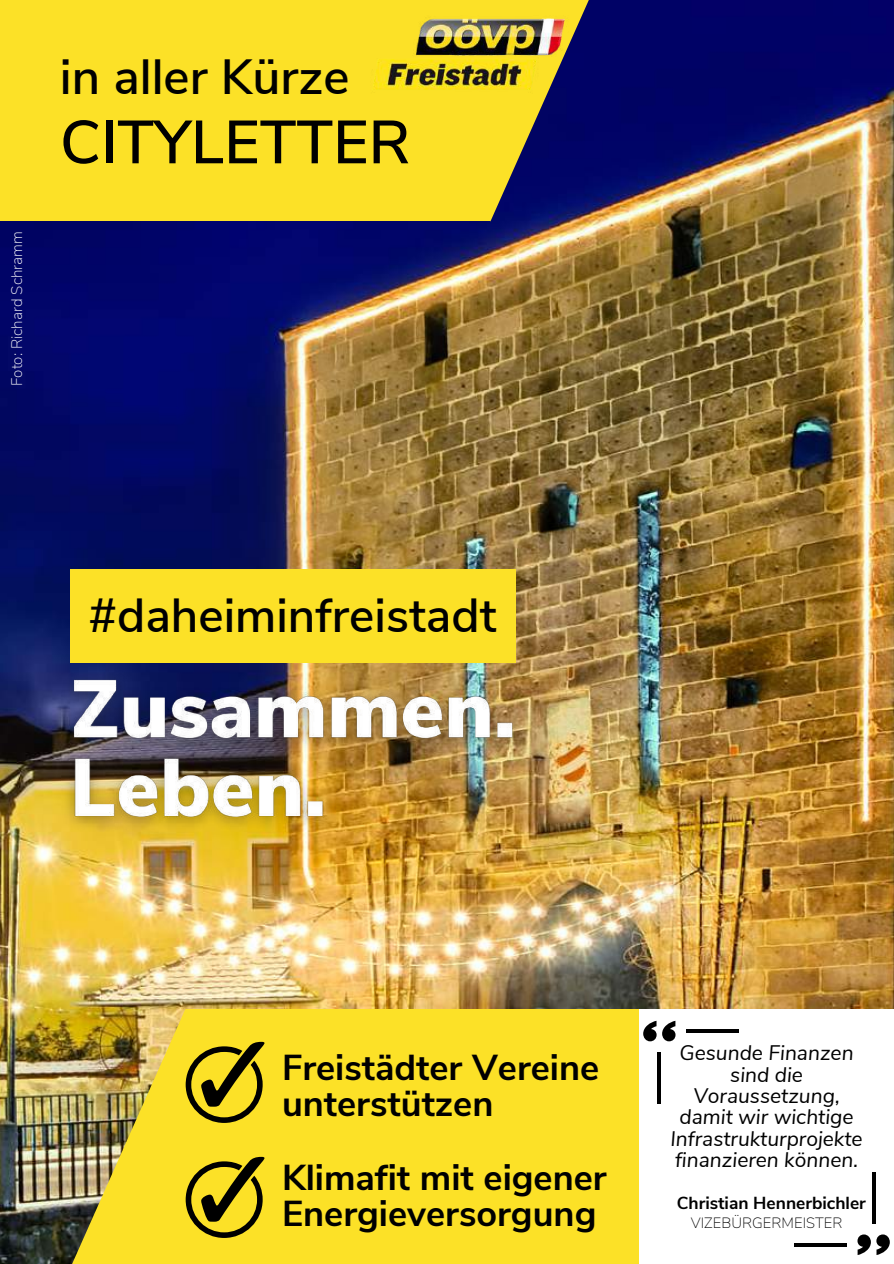
<style>
.page{position:relative;width:894px;height:1264px;background:#fff}
.page>*{position:absolute;margin:0;border:0;box-sizing:border-box;transform-origin:0 0}
.t1{font:600 60.6px "Nunito Sans";color:#000}
.t2{font:600 49.35px "Nunito Sans";color:#000}
.t3{font:600 47.7px "Nunito Sans";color:#000}
.t4{font:700 36px/36.2px "Nunito Sans";color:#000}
.t5{font:italic 21px/21.5px "Nunito Sans";color:#000;text-align:center}
.t6{font:700 17.4px "Nunito Sans";color:#000}
.t7{font:200 15.3px "Nunito Sans";color:#fff}
.t8{font:200 14.85px "Nunito Sans";color:#000}
</style>
<div class="page">
<img style="left:0;top:221px;width:893px;height:788px">
<div style="left:0;top:0;width:489px;height:221px;background:#fce127"></div>
<img style="left:489px;top:0;width:404px;height:221px">
<img style="left:373px;top:0;width:202px;height:98px">
<div style="left:70px;top:569px;width:445px;height:94px;background:#fce127"></div>
<div style="left:186px;top:1009px;width:492px;height:254px;background:#fce127"></div>
<img style="left:0;top:1008px;width:362px;height:255px">
<div style="left:638px;top:1009px;width:255px;height:254px;background:#fff"></div>
<hr style="left:685px;top:1029px;width:53px;height:3px;background:#000">
<hr style="left:657px;top:1051px;width:4px;height:52px;background:#000">
<svg style="left:662px;top:1021px;width:13px;height:20px"></svg>
<svg style="left:643px;top:1021px;width:13px;height:20px"></svg>
<hr style="left:794px;top:1243px;width:53px;height:3px;background:#000">
<svg style="left:872px;top:1172px;width:3px;height:52px"></svg>
<svg style="left:857px;top:1234px;width:13px;height:20px"></svg>
<svg style="left:876px;top:1234px;width:13px;height:20px"></svg>
<svg style="left:186px;top:1041px;width:78px;height:81px"></svg>
<img style="left:50px;top:638px;width:486px;height:230px">
<svg style="left:186px;top:1156px;width:78px;height:81px"></svg>
<p class="t7" style="left:7px;top:386px;width:156px;rotate:-90deg">Foto: Richard Schramm</p>
<h2 class="t2" style="left:60px;top:44px;width:291px">in aller Kürze</h2>
<h1 class="t1" style="left:60px;top:102px;width:352px">CITYLETTER</h1>
<h3 class="t3" style="left:88px;top:583px;width:409px">#daheiminfreistadt</h3>
<h3 class="t4" style="left:282px;top:1049px;width:318px">Freistädter Vereine unterstützen</h3>
<h3 class="t4" style="left:282px;top:1160px;width:326px">Klimafit mit eigener<br>Energieversorgung</h3>
<p class="t5" style="left:670px;top:1042px;width:193px">Gesunde Finanzen sind die<br>Voraussetzung, damit wir wichtige<br>Infrastrukturprojekte finanzieren können.</p>
<p class="t6" style="left:676px;top:1191px;width:190px">Christian Hennerbichler</p>
<p class="t8" style="left:690px;top:1212px;width:153px">VIZEBÜRGERMEISTER</p>
</div>
